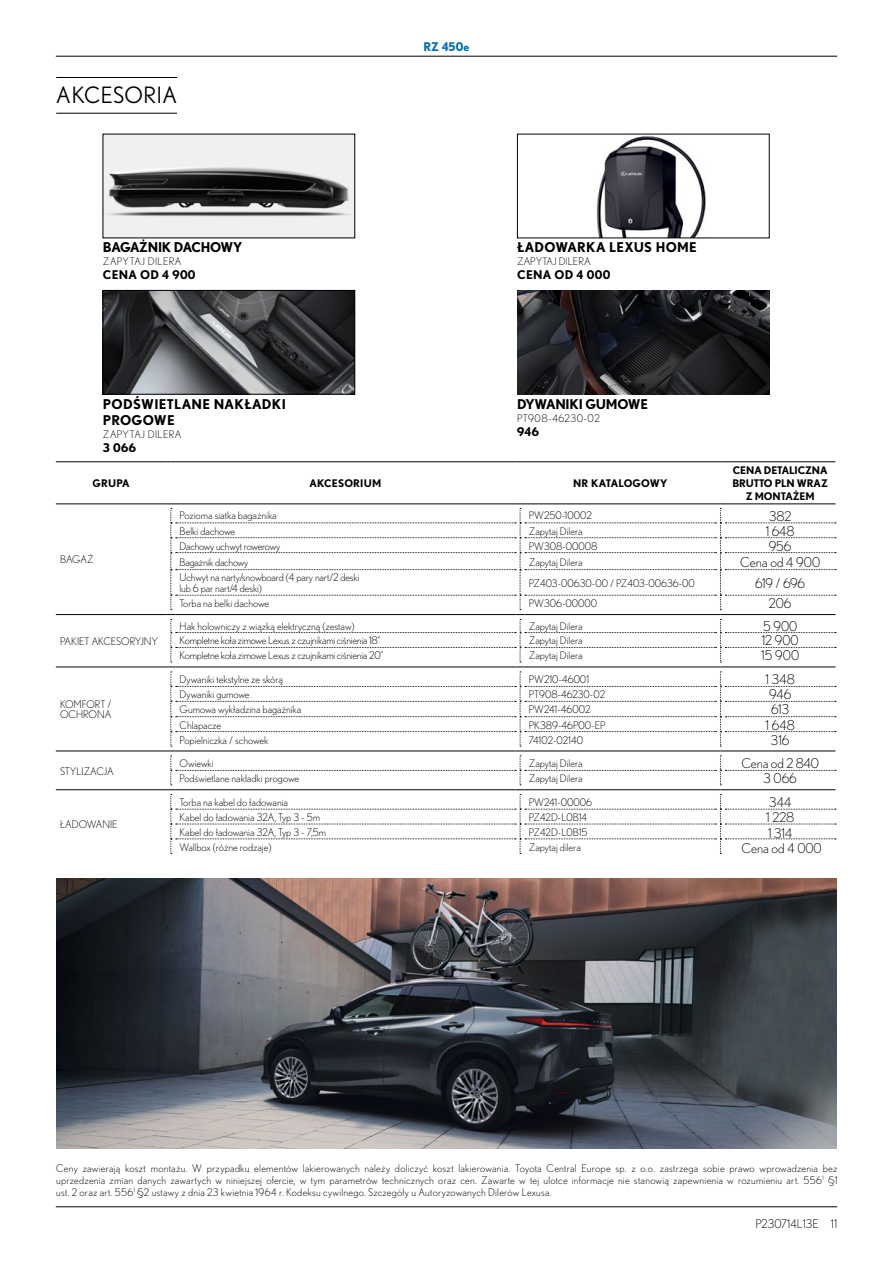
<style>
.page{position:relative;width:893px;height:1263px;background:#fff}
.page>*{position:absolute;margin:0;border:0;box-sizing:border-box;transform-origin:0 0}
.lid_15_15_20_line{font:22.5px "Nobel Pl";letter-spacing:.02em;color:#000}
.tabela_txt{font:300 13.5px "Nobel WGL";color:#000}
.topic_9_9_20{font:700 13.5px/16.2px "Nobel WGL";letter-spacing:.02em;color:#000}
.topic_9_9_20-2{font:700 13.5px "Nobel WGL";letter-spacing:-.02em;color:#000}
.topic_9_9_20-3{font:700 12px "Nobel WGL";letter-spacing:.02em;color:#000}
.t1{font:300 12px "Nobel WGL";color:#000}
.t2{font:700 12px "Nobel WGL";color:#006aaf}
.txt_9_9_70{font:300 10.5px/12px "Nobel Pl";letter-spacing:.025em;color:#000;text-align:justify}
.tabela_txt-2{font:300 10.5px/10.5px "Nobel Pl";color:#000}
.tabela_txt-3{font:300 10.5px "Nobel WGL";color:#000}
.tabela_txt-4{font:300 10.5px "Nobel WGL";letter-spacing:-.02em;color:#000}
.tabela_header{font:700 10.5px/12.6px "Nobel WGL";letter-spacing:-.01em;color:#000;text-align:center}
.tabela_header-2{font:700 10.5px "Nobel WGL";letter-spacing:.02em;color:#000}
.topic_9_9_20-4{font:300 10.5px "Nobel Pl";letter-spacing:.045em;color:#000}
.txt_9_9_70-2{font:300 10.5px "Nobel Pl";letter-spacing:.045em;color:#000}
</style>
<div class="page">
<hr style="left:56px;top:56px;width:781px;height:1px;background:#000">
<hr style="left:56px;top:1206px;width:781px;height:1px;background:#000">
<hr style="left:56px;top:77px;width:121px;height:1px;background:#000">
<hr style="left:56px;top:113px;width:121px;height:1px;background:#000">
<hr style="left:175px;top:461px;width:341px;height:1px;background:#000">
<hr style="left:525px;top:461px;width:191px;height:1px;background:#000">
<hr style="left:725px;top:461px;width:110px;height:1px;background:#000">
<hr style="left:56px;top:461px;width:110px;height:1px;background:#000">
<hr style="left:56px;top:503px;width:110px;height:1px;background:#000">
<hr style="left:56px;top:614px;width:110px;height:1px;background:#000">
<hr style="left:56px;top:751px;width:110px;height:1px;background:#000">
<hr style="left:56px;top:789px;width:110px;height:1px;background:#000">
<hr style="left:56px;top:666px;width:110px;height:1px;background:#000">
<svg style="left:166px;top:503px;width:670px;height:351px"></svg>
<img style="left:105px;top:136px;width:248px;height:100px">
<img style="left:517px;top:290px;width:252px;height:104px">
<img style="left:105px;top:292px;width:248px;height:100px">
<div style="left:103px;top:290px;width:252px;height:104px;border:1px solid #000"></div>
<img style="left:56px;top:878px;width:781px;height:270px">
<img style="left:596px;top:136px;width:110px;height:100px">
<p class="lid_15_15_20_line" style="left:56px;top:82px;width:123px">AKCESORIA</p>
<p class="t2" style="left:423px;top:38px;width:48px">RZ 450e</p>
<p class="topic_9_9_20-2" style="left:103px;top:237px;width:141px">BAGAŻNIK DACHOWY</p>
<p class="topic_9_9_20-4" style="left:103px;top:255px;width:80px">ZAPYTAJ DILERA</p>
<p class="topic_9_9_20-3" style="left:103px;top:266px;width:94px">CENA OD 4 900</p>
<p class="topic_9_9_20" style="left:517px;top:239px;width:181px">ŁADOWARKA LEXUS HOME</p>
<p class="tabela_txt-2" style="left:517px;top:256px;width:75px">ZAPYTAJ DILERA</p>
<p class="topic_9_9_20-3" style="left:517px;top:266px;width:95px">CENA OD 4 000</p>
<p class="topic_9_9_20" style="left:103px;top:395px;width:184px">PODŚWIETLANE NAKŁADKI<br>PROGOWE</p>
<p class="txt_9_9_70-2" style="left:103px;top:428px;width:80px">ZAPYTAJ DILERA</p>
<p class="topic_9_9_20-3" style="left:103px;top:439px;width:34px">3 066</p>
<p class="topic_9_9_20-2" style="left:517px;top:394px;width:132px">DYWANIKI GUMOWE</p>
<p class="txt_9_9_70" style="left:517px;top:412px;width:84px">PT908-46230-02</p>
<p class="topic_9_9_20-3" style="left:517px;top:422px;width:23px">946</p>
<p class="tabela_header" style="left:93px;top:477px;width:39px">GRUPA</p>
<p class="tabela_header-2" style="left:310px;top:475px;width:73px">AKCESORIUM</p>
<p class="tabela_header-2" style="left:573px;top:475px;width:96px">NR KATALOGOWY</p>
<p class="tabela_header" style="left:732px;top:464px;width:97px">CENA DETALICZNA<br>BRUTTO PLN WRAZ<br>Z MONTAŻEM</p>
<p class="tabela_txt-2" style="left:60px;top:554px;width:35px">BAGAŻ</p>
<p class="tabela_txt-2" style="left:60px;top:636px;width:100px">PAKIET AKCESORYJNY</p>
<p class="tabela_txt-2" style="left:60px;top:699px;width:53px">KOMFORT /<br>OCHRONA</p>
<p class="tabela_txt-2" style="left:60px;top:765px;width:55px">STYLIZACJA</p>
<p class="tabela_txt-2" style="left:60px;top:819px;width:59px">ŁADOWANIE</p>
<p class="tabela_txt-2" style="left:180px;top:510px;width:99px">Pozioma siatka bagażnika</p>
<p class="tabela_txt-2" style="left:529px;top:510px;width:64px">PW250-10002</p>
<p class="tabela_txt" style="left:769px;top:506px;width:24px">382</p>
<p class="tabela_txt-2" style="left:180px;top:525px;width:57px">Belki dachowe</p>
<p class="tabela_txt-2" style="left:529px;top:525px;width:55px">Zapytaj Dilera</p>
<p class="tabela_txt" style="left:766px;top:521px;width:30px">1 648</p>
<p class="tabela_txt-4" style="left:180px;top:539px;width:102px">Dachowy uchwyt rowerowy</p>
<p class="tabela_txt-3" style="left:529px;top:539px;width:70px">PW308-00008</p>
<p class="tabela_txt" style="left:769px;top:537px;width:24px">956</p>
<p class="tabela_txt-4" style="left:180px;top:555px;width:70px">Bagażnik dachowy</p>
<p class="tabela_txt-3" style="left:529px;top:555px;width:55px">Zapytaj Dilera</p>
<p class="tabela_txt" style="left:740px;top:553px;width:81px">Cena od 4 900</p>
<p class="tabela_txt-2" style="left:180px;top:572px;width:181px">Uchwyt na narty/snowboard (4 pary nart/2 deski lub 6 par nart/4 deski)</p>
<p class="tabela_txt-2" style="left:529px;top:577px;width:168px">PZ403-00630-00 / PZ403-00636-00</p>
<p class="tabela_txt" style="left:755px;top:573px;width:52px">619 / 696</p>
<p class="tabela_txt-2" style="left:180px;top:598px;width:91px">Torba na belki dachowe</p>
<p class="tabela_txt-2" style="left:529px;top:598px;width:70px">PW306-00000</p>
<p class="tabela_txt" style="left:769px;top:594px;width:24px">206</p>
<p class="tabela_txt-2" style="left:180px;top:621px;width:177px">Hak holowniczy z wiązką elektryczną (zestaw)</p>
<p class="tabela_txt-2" style="left:529px;top:621px;width:55px">Zapytaj Dilera</p>
<p class="tabela_txt" style="left:763px;top:617px;width:36px">5 900</p>
<p class="tabela_txt-4" style="left:180px;top:633px;width:203px">Kompletne koła zimowe Lexus z czujnikami ciśnienia 18"</p>
<p class="tabela_txt-3" style="left:529px;top:633px;width:55px">Zapytaj Dilera</p>
<p class="tabela_txt" style="left:762px;top:631px;width:39px">12 900</p>
<p class="tabela_txt-4" style="left:180px;top:648px;width:205px">Kompletne koła zimowe Lexus z czujnikami ciśnienia 20"</p>
<p class="tabela_txt-3" style="left:529px;top:648px;width:55px">Zapytaj Dilera</p>
<p class="tabela_txt" style="left:761px;top:646px;width:39px">15 900</p>
<p class="tabela_txt-3" style="left:180px;top:672px;width:105px">Dywaniki tekstylne ze skórą</p>
<p class="tabela_txt-3" style="left:529px;top:672px;width:62px">PW210-46001</p>
<p class="tabela_txt" style="left:766px;top:670px;width:31px">1 348</p>
<p class="tabela_txt-3" style="left:180px;top:687px;width:72px">Dywaniki gumowe</p>
<p class="tabela_txt-3" style="left:529px;top:687px;width:78px">PT908-46230-02</p>
<p class="tabela_txt" style="left:769px;top:685px;width:24px">946</p>
<p class="tabela_txt-3" style="left:180px;top:702px;width:123px">Gumowa wykładzina bagażnika</p>
<p class="tabela_txt-3" style="left:529px;top:702px;width:63px">PW241-46002</p>
<p class="tabela_txt" style="left:771px;top:700px;width:19px">613</p>
<p class="tabela_txt-3" style="left:180px;top:718px;width:43px">Chlapacze</p>
<p class="tabela_txt-3" style="left:529px;top:718px;width:78px">PK389-46P00-EP</p>
<p class="tabela_txt" style="left:766px;top:716px;width:31px">1 648</p>
<p class="tabela_txt-3" style="left:180px;top:733px;width:90px">Popielniczka / schowek</p>
<p class="tabela_txt-3" style="left:529px;top:733px;width:56px">74102-02140</p>
<p class="tabela_txt" style="left:771px;top:731px;width:20px">316</p>
<p class="tabela_txt-2" style="left:180px;top:758px;width:36px">Owiewki</p>
<p class="tabela_txt-2" style="left:529px;top:758px;width:55px">Zapytaj Dilera</p>
<p class="tabela_txt" style="left:741px;top:754px;width:79px">Cena od 2 840</p>
<p class="tabela_txt-2" style="left:180px;top:773px;width:121px">Podświetlane nakładki progowe</p>
<p class="tabela_txt-2" style="left:529px;top:773px;width:55px">Zapytaj Dilera</p>
<p class="tabela_txt" style="left:763px;top:769px;width:35px">3 066</p>
<p class="tabela_txt-3" style="left:180px;top:795px;width:110px">Torba na kabel do ładowania</p>
<p class="tabela_txt-3" style="left:529px;top:795px;width:65px">PW241-00006</p>
<p class="tabela_txt" style="left:769px;top:793px;width:24px">344</p>
<p class="tabela_txt-3" style="left:180px;top:810px;width:142px">Kabel do ładowania 32A, Typ 3 - 5m</p>
<p class="tabela_txt-3" style="left:529px;top:810px;width:60px">PZ42D-L0B14</p>
<p class="tabela_txt" style="left:766px;top:808px;width:29px">1 228</p>
<p class="tabela_txt-3" style="left:180px;top:825px;width:148px">Kabel do ładowania 32A, Typ 3 - 7,5m</p>
<p class="tabela_txt-3" style="left:529px;top:825px;width:60px">PZ42D-L0B15</p>
<p class="tabela_txt" style="left:768px;top:823px;width:26px">1 314</p>
<p class="tabela_txt-3" style="left:180px;top:840px;width:93px">Wallbox (różne rodzaje)</p>
<p class="tabela_txt-3" style="left:529px;top:840px;width:54px">Zapytaj dilera</p>
<p class="tabela_txt" style="left:741px;top:838px;width:82px">Cena od 4 000</p>
<p class="txt_9_9_70" style="left:56px;top:1162px;width:783px">Ceny zawierają koszt montażu. W przypadku elementów lakierowanych należy doliczyć koszt lakierowania. Toyota Central Europe sp. z o.o. zastrzega sobie prawo wprowadzenia bez uprzedzenia zmian danych zawartych w niniejszej ofercie, w tym parametrów technicznych oraz cen. Zawarte w tej ulotce informacje nie stanowią zapewnienia w rozumieniu art. 556<sup>1</sup> §1 ust. 2 oraz art. 556<sup>1</sup> §2 ustawy z dnia 23 kwietnia 1964 r. Kodeksu cywilnego. Szczegóły u Autoryzowanych Dilerów Lexusa.</p>
<p class="t1" style="left:755px;top:1215px;width:83px">P230714L13E 11</p>
</div>
